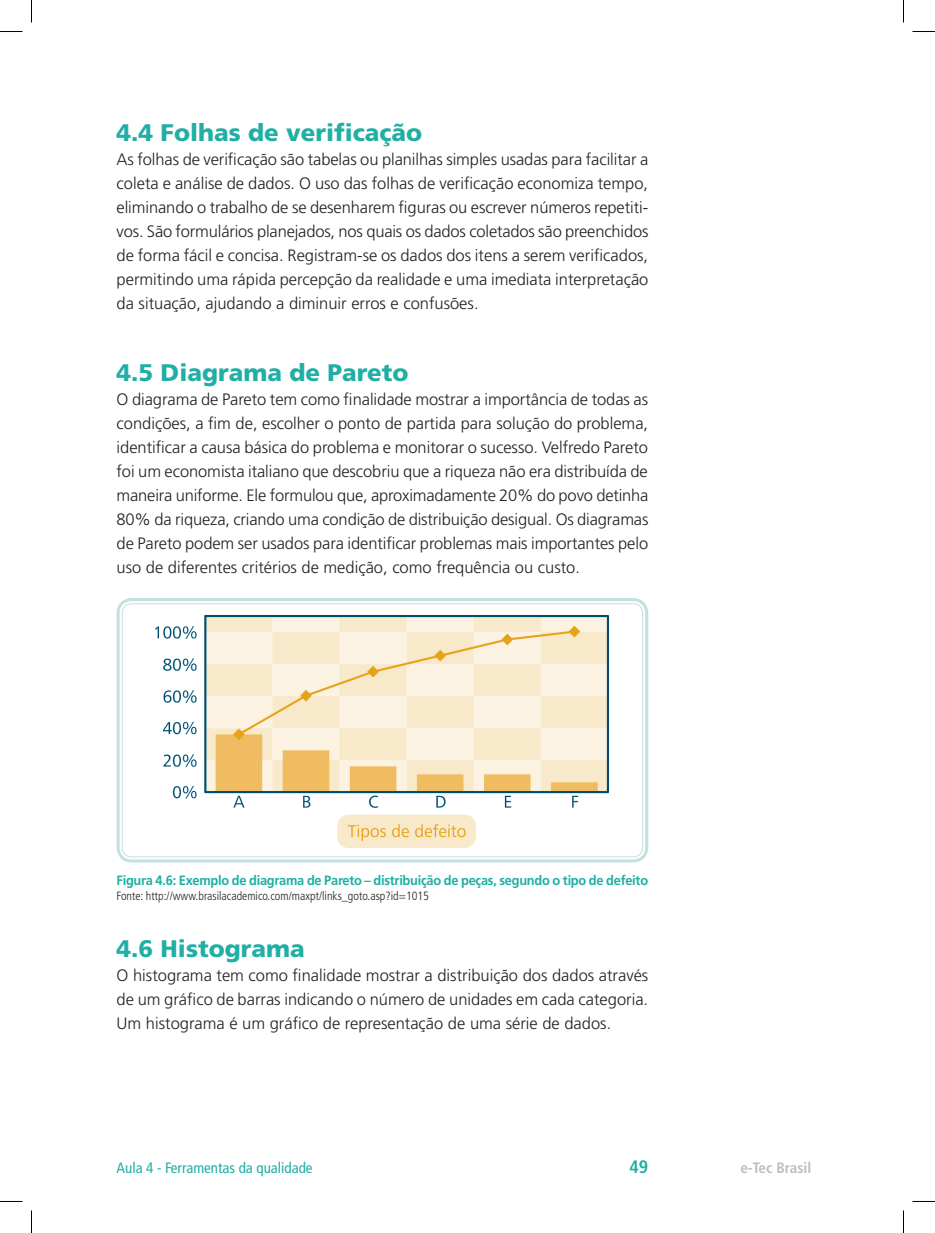
<style>
.page{position:relative;width:935px;height:1233px;background:#fff}
.page>*{position:absolute;margin:0;border:0;box-sizing:border-box;transform-origin:0 0}
.t1{font:900 24px "Frutiger LT Std";color:#1fafa4}
.t2{font:700 condensed 18px "Frutiger LT Std";color:#1fafa4}
.t3{font:300 16.5px/24px "Frutiger LT Std";color:#231f20;text-align:justify}
.t4{font:condensed 15px "Frutiger LT Std";color:#1fafa4}
.t5{font:700 condensed 15px "Frutiger LT Std";color:#bcbdc0}
.t6{font:700 13.5px "Frutiger LT Std";letter-spacing:-.02em;color:#1fafa4;scale:.95 1}
.t7{font:300 condensed 12px "Frutiger LT Std";color:#231f20}
</style>
<div class="page">
<img style="left:155px;top:615px;width:453px;height:232px">
<div style="left:117px;top:598px;width:531px;height:264px;border:3px solid #c3e2df;border-radius:13px"></div>
<div style="left:122px;top:603px;width:521px;height:254px;border:1px solid #c3e2df;border-radius:9px"></div>
<svg style="left:0;top:31px;width:22px;height:1px"></svg>
<svg style="left:912px;top:31px;width:23px;height:1px"></svg>
<svg style="left:0;top:1201px;width:22px;height:1px"></svg>
<svg style="left:912px;top:1201px;width:23px;height:1px"></svg>
<svg style="left:31px;top:0;width:1px;height:23px"></svg>
<svg style="left:31px;top:1210px;width:1px;height:22px"></svg>
<svg style="left:903px;top:0;width:1px;height:23px"></svg>
<svg style="left:903px;top:1210px;width:1px;height:22px"></svg>
<h1 class="t1" style="left:117px;top:118px;width:307px">4.4 Folhas de verificação</h1>
<p class="t3" style="left:117px;top:147px;width:533px">As folhas de verificação são tabelas ou planilhas simples usadas para facilitar a coleta e análise de dados. O uso das folhas de verificação economiza tempo, eliminando o trabalho de se desenharem figuras ou escrever números repetiti&shy;vos. São formulários planejados, nos quais os dados coletados são preenchidos de forma fácil e concisa. Registram-se os dados dos itens a serem verificados, permitindo uma rápida percepção da realidade e uma imediata interpretação da situação, ajudando a diminuir erros e confusões.</p>
<h1 class="t1" style="left:117px;top:358px;width:293px">4.5 Diagrama de Pareto</h1>
<p class="t3" style="left:117px;top:387px;width:533px">O diagrama de Pareto tem como finalidade mostrar a importância de todas as condições, a fim de, escolher o ponto de partida para solução do problema, identificar a causa básica do problema e monitorar o sucesso. Velfredo Pareto foi um economista italiano que descobriu que a riqueza não era distribuída de maneira uniforme. Ele formulou que, aproximadamente 20% do povo detinha 80% da riqueza, criando uma condição de distribuição desigual. Os diagramas de Pareto podem ser usados para identificar problemas mais importantes pelo uso de diferentes critérios de medição, como frequência ou custo.</p>
<p class="t6" style="left:117px;top:872px;width:561px">Figura 4.6: Exemplo de diagrama de Pareto – distribuição de peças, segundo o tipo de defeito</p>
<p class="t7" style="left:117px;top:889px;width:314px">Fonte: http://www.brasilacademico.com/maxpt/links_goto.asp?id=1015</p>
<h1 class="t1" style="left:117px;top:934px;width:190px">4.6 Histograma</h1>
<p class="t3" style="left:117px;top:963px;width:533px">O histograma tem como finalidade mostrar a distribuição dos dados através de um gráfico de barras indicando o número de unidades em cada categoria.<br>Um histograma é um gráfico de representação de uma série de dados.</p>
<p class="t4" style="left:117px;top:1159px;width:197px">Aula 4 - Ferramentas da qualidade</p>
<p class="t2" style="left:629px;top:1156px;width:20px">49</p>
<p class="t5" style="left:740px;top:1158px;width:72px">e-Tec Brasil</p>
</div>
